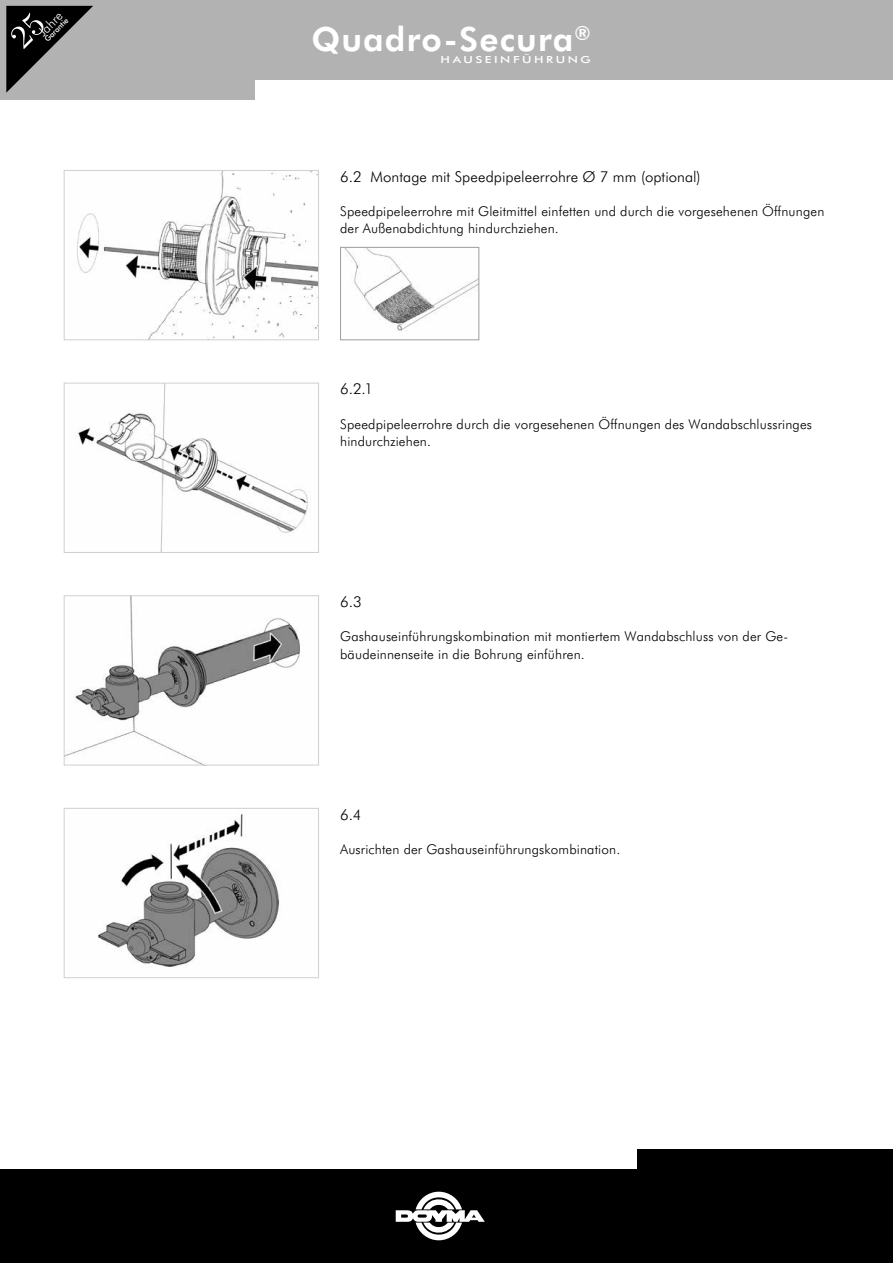
<style>
.page{position:relative;width:893px;height:1263px;background:#fff}
.page>*{position:absolute;margin:0;border:0;box-sizing:border-box;transform-origin:0 0}
.t1{font:700 33.45px "Futura BT";letter-spacing:.035em;color:#fff}
.t2{font:300 15px "Futura BT";letter-spacing:.005em;color:#000}
.t3{font:300 13.5px/17.2px "Futura BT";letter-spacing:.01em;color:#000}
.t4{font:300 13.05px "Futura BT";color:#fff}
.t5{font:500 9.75px "Futura BT";letter-spacing:.2em;color:#fff;scale:1.3 1}
.t6{font:500 7.65px "Futura BT";color:#fff}
</style>
<div class="page">
<div style="left:0;top:0;width:893px;height:80px;background:#b2b2b2"></div>
<div style="left:0;top:72px;width:254px;height:28px;background:#b2b2b2"></div>
<div style="left:0;top:1169px;width:893px;height:94px;background:#000"></div>
<div style="left:637px;top:1149px;width:256px;height:44px;background:#000"></div>
<svg style="left:396px;top:1192px;width:89px;height:48px"></svg>
<img style="left:77px;top:172px;width:240px;height:166px">
<div style="left:64px;top:170px;width:255px;height:170px;border:1px solid #d0d0d0"></div>
<img style="left:66px;top:597px;width:234px;height:166px">
<div style="left:64px;top:595px;width:255px;height:170px;border:1px solid #d0d0d0"></div>
<img style="left:78px;top:385px;width:232px;height:166px">
<div style="left:64px;top:383px;width:255px;height:170px;border:1px solid #d0d0d0"></div>
<img style="left:97px;top:814px;width:183px;height:153px">
<div style="left:64px;top:808px;width:255px;height:170px;border:1px solid #d0d0d0"></div>
<img style="left:345px;top:249px;width:132px;height:82px">
<div style="left:340px;top:247px;width:139px;height:93px;border:1px solid #9d9d9d"></div>
<svg style="left:6px;top:6px;width:87px;height:87px"></svg>
<p class="t4" style="left:34px;top:28px;width:30px;rotate:-45deg">Jahre</p>
<p class="t6" style="left:43px;top:37px;width:31px;rotate:-45deg">Garantie</p>
<h1 class="t1" style="left:311px;top:16px;width:281px">Quadro-Secura<sup>®</sup></h1>
<p class="t5" style="left:441px;top:53px;width:117px">HAUSEINFÜHRUNG</p>
<p class="t2" style="left:340px;top:166px;width:362px">6.2 Montage mit Speedpipeleerrohre Ø 7 mm (optional)</p>
<p class="t3" style="left:340px;top:202px;width:486px">Speedpipeleerrohre mit Gleitmittel einfetten und durch die vorgesehenen Öffnungen der Außenabdichtung hindurchziehen.</p>
<p class="t2" style="left:340px;top:379px;width:34px">6.2.1</p>
<p class="t3" style="left:340px;top:415px;width:473px">Speedpipeleerrohre durch die vorgesehenen Öffnungen des Wandabschlussringes hindurchziehen.</p>
<p class="t2" style="left:340px;top:591px;width:23px">6.3</p>
<p class="t3" style="left:340px;top:628px;width:449px">Gashauseinführungskombination mit montiertem Wandabschluss von der Ge&shy;bäudeinnenseite in die Bohrung einführen.</p>
<p class="t2" style="left:340px;top:804px;width:23px">6.4</p>
<p class="t3" style="left:340px;top:840px;width:282px">Ausrichten der Gashauseinführungskombination.</p>
</div>
